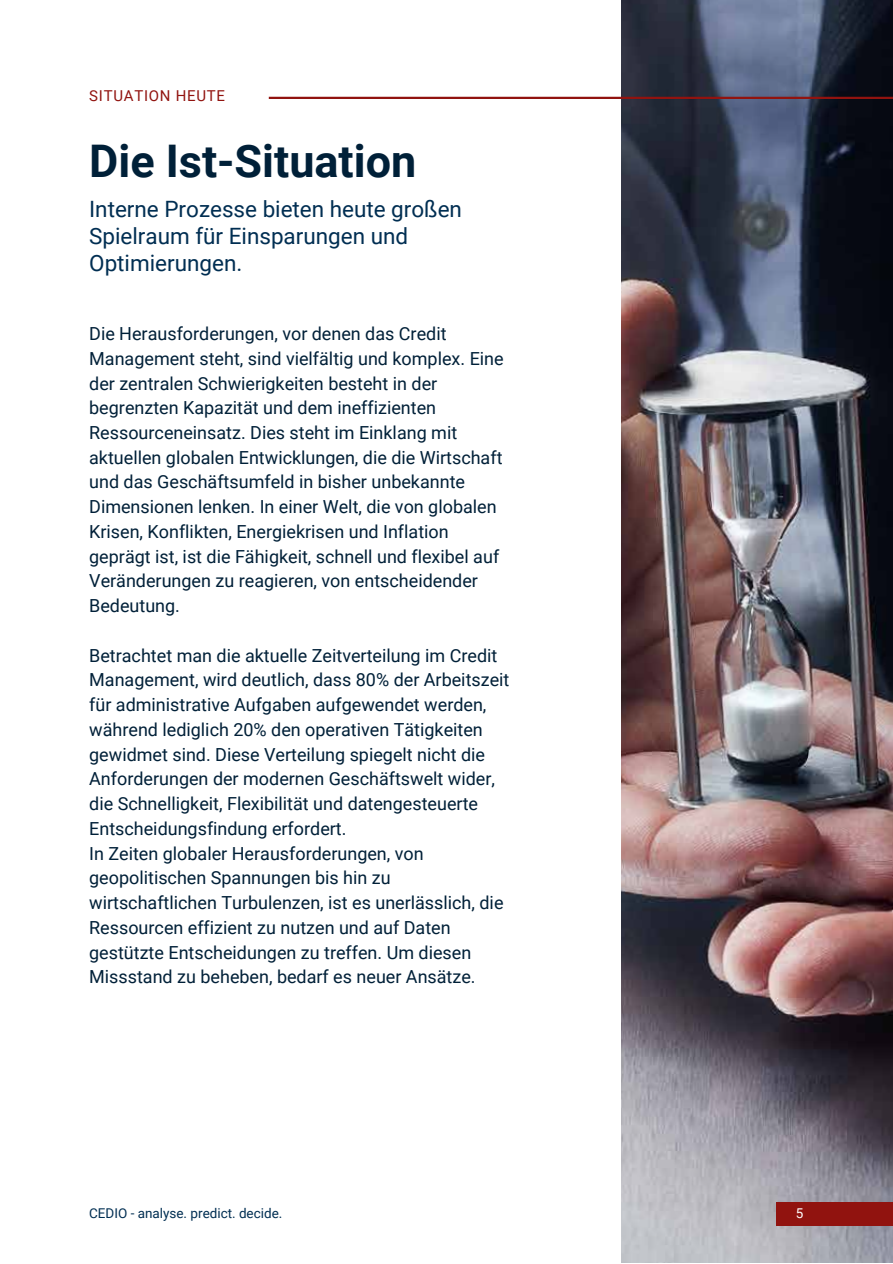
<style>
.page{position:relative;width:893px;height:1264px;background:#fff}
.page>*{position:absolute;margin:0;border:0;box-sizing:border-box;transform-origin:0 0}
.t1{font:700 45px "Roboto";color:#002038}
.t2{font:22.5px/27px "Roboto";color:#002e52}
.t3{font:18px/24.8px "Roboto";color:#002038}
.t4{font:15px "Roboto";letter-spacing:.05em;color:#91130f}
.t5{font:13.5px "Roboto";color:#002e52}
.t6{font:13.5px "Roboto";color:#fff}
</style>
<div class="page">
<img style="left:621px;top:0;width:271px;height:1262px">
<hr style="left:269px;top:97px;width:623px;height:2px;background:#91130f">
<div style="left:775px;top:1201px;width:117px;height:24px;background:#91130f"></div>
<p class="t4" style="left:89px;top:87px;width:137px">SITUATION HEUTE</p>
<p class="t1" style="left:89px;top:135px;width:328px">Die Ist-Situation</p>
<p class="t2" style="left:89px;top:195px;width:374px">Interne Prozesse bieten heute großen<br>Spielraum für Einsparungen und<br>Optimierungen.</p>
<p class="t3" style="left:89px;top:321px;width:416px">Die Herausforderungen, vor denen das Credit Management steht, sind vielfältig und komplex. Eine der zentralen Schwierigkeiten besteht in der begrenzten Kapazität und dem ineffizienten Ressourceneinsatz. Dies steht im Einklang mit aktuellen globalen Entwicklungen, die die Wirtschaft und das Geschäftsumfeld in bisher unbekannte Dimensionen lenken. In einer Welt, die von globalen Krisen, Konflikten, Energiekrisen und Inflation geprägt ist, ist die Fähigkeit, schnell und flexibel auf Veränderungen zu reagieren, von entscheidender Bedeutung.</p>
<p class="t3" style="left:89px;top:643px;width:421px">Betrachtet man die aktuelle Zeitverteilung im Credit Management, wird deutlich, dass 80% der Arbeitszeit für administrative Aufgaben aufgewendet werden, während lediglich 20% den operativen Tätigkeiten gewidmet sind. Diese Verteilung spiegelt nicht die Anforderungen der modernen Geschäftswelt wider, die Schnelligkeit, Flexibilität und datengesteuerte Entscheidungsfindung erfordert.</p>
<p class="t3" style="left:89px;top:841px;width:416px">In Zeiten globaler Herausforderungen, von geopolitischen Spannungen bis hin zu wirtschaftlichen Turbulenzen, ist es unerlässlich, die Ressourcen effizient zu nutzen und auf Daten gestützte Entscheidungen zu treffen. Um diesen Missstand zu beheben, bedarf es neuer Ansätze.</p>
<p class="t5" style="left:89px;top:1205px;width:195px">CEDIO - analyse. predict. decide.</p>
<p class="t6" style="left:795px;top:1205px;width:9px">5</p>
</div>
